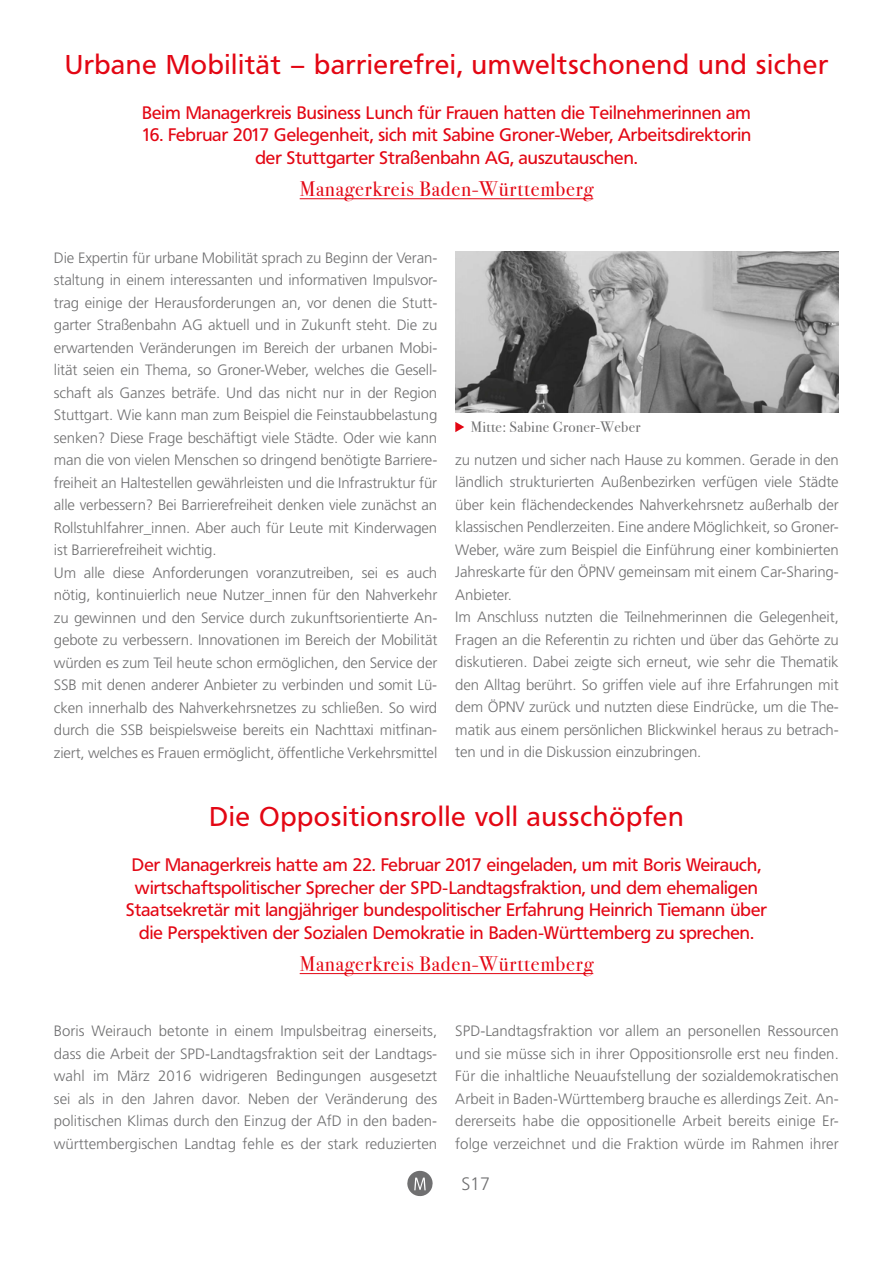
<style>
.page{position:relative;width:893px;height:1263px;background:#fff}
.page>*{position:absolute;margin:0;border:0;box-sizing:border-box;transform-origin:0 0}
.t1{font:27px "Frutiger BQ";letter-spacing:.04em;color:#e30613}
.t2{font:21px "Bodoni Svty Two ITCTT";letter-spacing:.04em;color:#e30613}
.t3{font:18px/22.5px "Frutiger BQ";letter-spacing:.005em;color:#e30613;text-align:center}
.t4{font:300 18px "Frutiger LT Std";color:#707071}
.t5{font:300 15px/22.5px "Frutiger LT Std";letter-spacing:-.01em;color:#707071}
.t6{font:15px "Bodoni Svty Two ITCTT";letter-spacing:.02em;color:#707071}
</style>
<div class="page">
<svg style="left:407px;top:1171px;width:26px;height:26px"></svg>
<hr style="left:300px;top:198px;width:293px;height:1px;background:#e30613">
<img style="left:455px;top:251px;width:384px;height:161px">
<svg style="left:455px;top:422px;width:9px;height:10px"></svg>
<hr style="left:300px;top:973px;width:293px;height:1px;background:#e30613">
<h1 class="t1" style="left:65px;top:49px;width:764px">Urbane Mobilität – barrierefrei, umweltschonend und sicher</h1>
<p class="t3" style="left:142px;top:102px;width:610px">Beim Managerkreis Business Lunch für Frauen hatten die Teilnehmerinnen am</p>
<p class="t3" style="left:142px;top:124px;width:611px">16. Februar 2017 Gelegenheit, sich mit Sabine Groner-Weber, Arbeitsdirektorin der Stuttgarter Straßenbahn AG, auszutauschen.</p>
<h2 class="t2" style="left:300px;top:172px;width:295px">Managerkreis Baden-Württemberg</h2>
<p class="t5" style="left:54px;top:246px;width:385px">Die Expertin für urbane Mobilität sprach zu Beginn der Veran&shy;staltung in einem interessanten und informativen Impulsvor&shy;trag einige der Herausforderungen an, vor denen die Stutt&shy;garter Straßenbahn AG aktuell und in Zukunft steht. Die zu erwartenden Veränderungen im Bereich der urbanen Mobi&shy;lität seien ein Thema, so Groner-Weber, welches die Gesell&shy;schaft als Ganzes beträfe. Und das nicht nur in der Region Stuttgart. Wie kann man zum Beispiel die Feinstaubbelastung senken? Diese Frage beschäftigt viele Städte. Oder wie kann man die von vielen Menschen so dringend benötigte Barriere&shy;freiheit an Haltestellen gewährleisten und die Infrastruktur für alle verbessern? Bei Barrierefreiheit denken viele zunächst an Rollstuhlfahrer_innen. Aber auch für Leute mit Kinderwagen ist Barrierefreiheit wichtig.<br>Um alle diese Anforderungen voranzutreiben, sei es auch nötig, kontinuierlich neue Nutzer_innen für den Nahverkehr zu gewinnen und den Service durch zukunftsorientierte An&shy;gebote zu verbessern. Innovationen im Bereich der Mobilität würden es zum Teil heute schon ermöglichen, den Service der SSB mit denen anderer Anbieter zu verbinden und somit Lü&shy;cken innerhalb des Nahverkehrsnetzes zu schließen. So wird durch die SSB beispielsweise bereits ein Nachttaxi mitfinan&shy;ziert, welches es Frauen ermöglicht, öffentliche Verkehrsmittel</p>
<p class="t6" style="left:471px;top:415px;width:171px">Mitte: Sabine Groner-Weber</p>
<p class="t5" style="left:455px;top:448px;width:385px">zu nutzen und sicher nach Hause zu kommen. Gerade in den ländlich strukturierten Außenbezirken verfügen viele Städte über kein flächendeckendes Nahverkehrsnetz außerhalb der klassischen Pendlerzeiten. Eine andere Möglichkeit, so Groner-Weber, wäre zum Beispiel die Einführung einer kombinierten Jahreskarte für den ÖPNV gemeinsam mit einem Car-Sharing-Anbieter.<br>Im Anschluss nutzten die Teilnehmerinnen die Gelegenheit, Fragen an die Referentin zu richten und über das Gehörte zu diskutieren. Dabei zeigte sich erneut, wie sehr die Thematik den Alltag berührt. So griffen viele auf ihre Erfahrungen mit dem ÖPNV zurück und nutzten diese Eindrücke, um die The&shy;matik aus einem persönlichen Blickwinkel heraus zu betrach&shy;ten und in die Diskussion einzubringen.</p>
<h1 class="t1" style="left:209px;top:801px;width:476px">Die Oppositionsrolle voll ausschöpfen</h1>
<p class="t3" style="left:126px;top:854px;width:642px">Der Managerkreis hatte am 22. Februar 2017 eingeladen, um mit Boris Weirauch, wirtschaftspolitischer Sprecher der SPD-Landtagsfraktion, und dem ehemaligen Staatsekretär mit langjähriger bundespolitischer Erfahrung Heinrich Tiemann über die Perspektiven der Sozialen Demokratie in Baden-Württemberg zu sprechen.</p>
<h2 class="t2" style="left:300px;top:947px;width:295px">Managerkreis Baden-Württemberg</h2>
<p class="t5" style="left:54px;top:1020px;width:385px;text-align:justify">Boris Weirauch betonte in einem Impulsbeitrag einerseits, dass die Arbeit der SPD-Landtagsfraktion seit der Landtags&shy;wahl im März 2016 widrigeren Bedingungen ausgesetzt sei als in den Jahren davor. Neben der Veränderung des politischen Klimas durch den Einzug der AfD in den baden&shy;württembergischen Landtag fehle es der stark reduzierten</p>
<p class="t5" style="left:455px;top:1020px;width:385px;text-align:justify">SPD-Landtagsfraktion vor allem an personellen Ressourcen und sie müsse sich in ihrer Oppositionsrolle erst neu finden.<br>Für die inhaltliche Neuaufstellung der sozialdemokratischen Arbeit in Baden-Württemberg brauche es allerdings Zeit. An&shy;dererseits habe die oppositionelle Arbeit bereits einige Er&shy;folge verzeichnet und die Fraktion würde im Rahmen ihrer</p>
<p class="t4" style="left:461px;top:1174px;width:30px">S17</p>
</div>
